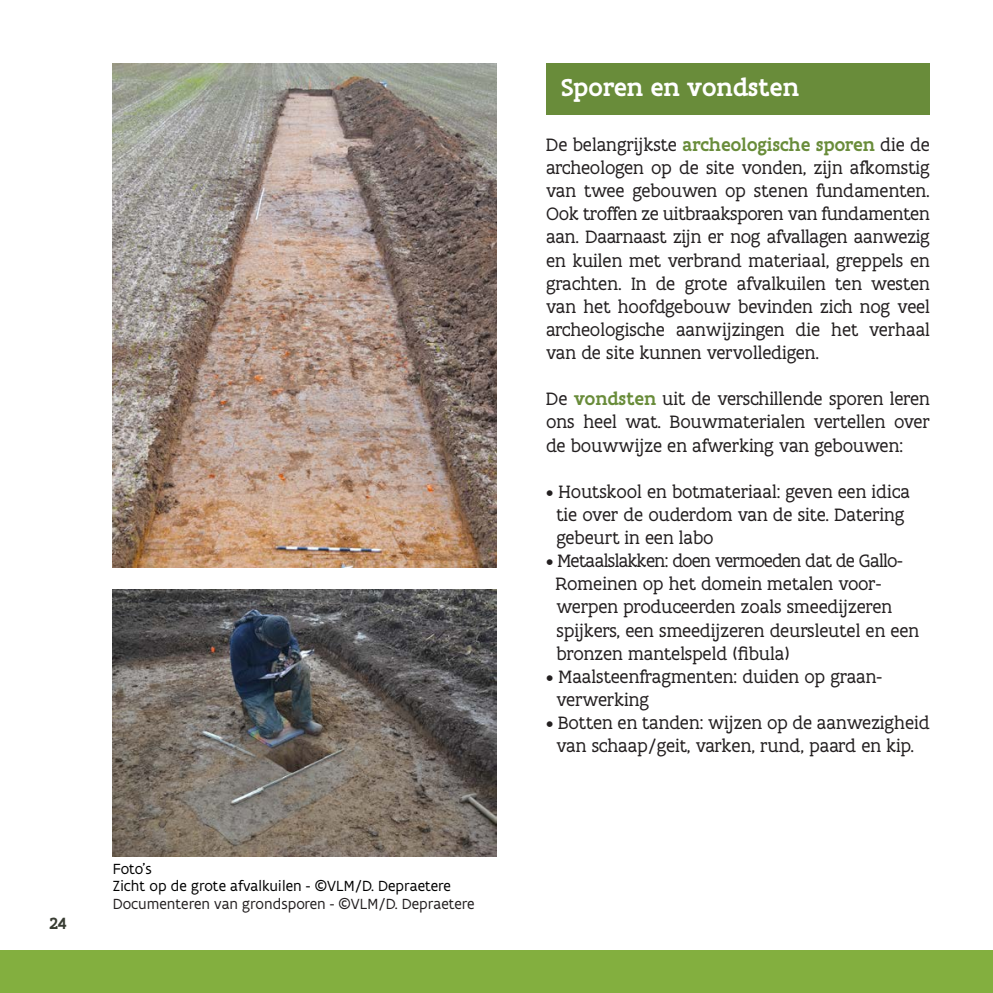
<style>
.page{position:relative;width:993px;height:993px;background:#fff}
.page>*{position:absolute;margin:0;border:0;box-sizing:border-box;transform-origin:0 0}
.t1{font:500 26.25px "Flanders Art Serif";color:#fff}
.t2{font:19.25px/23.1px "Flanders Art Serif";color:#231f20;text-align:justify}
.t3{font:19.25px "Flanders Art Serif";letter-spacing:-.03em;color:#231f20}
.t4{font:500 17.5px "Flanders Art Serif";color:#383c32}
.t5{font:15.75px "Flanders Art Sans";color:#000}
.t6{font:15.75px "Flanders Art Sans";color:#231f20}
.s1{font-weight:500;color:#698c3a}
</style>
<div class="page">
<div style="left:0;top:950px;width:992px;height:42px;background:#83af3f"></div>
<div style="left:546px;top:63px;width:383px;height:51px;background:#698c3a"></div>
<img style="left:113px;top:589px;width:383px;height:266px">
<img style="left:113px;top:63px;width:383px;height:504px">
<p class="t4" style="left:49px;top:911px;width:19px">24</p>
<p class="t5" style="left:113px;top:858px;width:41px">Foto’s</p>
<p class="t5" style="left:113px;top:876px;width:340px">Zicht op de grote afvalkuilen - ©VLM/D. Depraetere</p>
<p class="t6" style="left:113px;top:893px;width:363px">Documenteren van grondsporen - ©VLM/D. Depraetere</p>
<p class="t1" style="left:561px;top:71px;width:239px">Sporen en vondsten</p>
<p class="t2" style="left:546px;top:133px;width:385px">De belangrijkste <span class="s1">archeologische sporen</span> die de archeologen op de site vonden, zijn afkomstig van twee gebouwen op stenen fundamenten.<br>Ook troffen ze uitbraaksporen van fundamenten aan. Daarnaast zijn er nog afvallagen aanwezig en kuilen met verbrand materiaal, greppels en grachten. In de grote afvalkuilen ten westen van het hoofdgebouw bevinden zich nog veel archeologische aanwijzingen die het verhaal van de site kunnen vervolledigen.</p>
<p class="t2" style="left:546px;top:387px;width:385px">De <span class="s1">vondsten</span> uit de verschillende sporen leren ons heel wat. Bouwmaterialen vertellen over de bouwwijze en afwerking van gebouwen:</p>
<p class="t2" style="left:546px;top:479px;width:365px">• Houtskool en botmateriaal: geven een idica</p>
<p class="t2" style="left:556px;top:503px;width:349px">tie over de ouderdom van de site. Datering</p>
<p class="t2" style="left:556px;top:526px;width:159px">gebeurt in een labo</p>
<p class="t3" style="left:546px;top:549px;width:358px">• Metaalslakken: doen vermoeden dat de Gallo-</p>
<p class="t2" style="left:555px;top:572px;width:327px">Romeinen op het domein metalen voor-</p>
<p class="t2" style="left:556px;top:595px;width:337px">werpen produceerden zoals smeedijzeren</p>
<p class="t2" style="left:556px;top:618px;width:364px">spijkers, een smeedijzeren deursleutel en een</p>
<p class="t2" style="left:556px;top:641px;width:234px">bronzen mantelspeld (fibula)</p>
<p class="t2" style="left:546px;top:664px;width:337px">• Maalsteenfragmenten: duiden op graan-</p>
<p class="t2" style="left:556px;top:687px;width:94px">verwerking</p>
<p class="t2" style="left:546px;top:710px;width:385px">• Botten en tanden: wijzen op de aanwezigheid</p>
<p class="t2" style="left:556px;top:734px;width:359px">van schaap/geit, varken, rund, paard en kip.</p>
</div>
